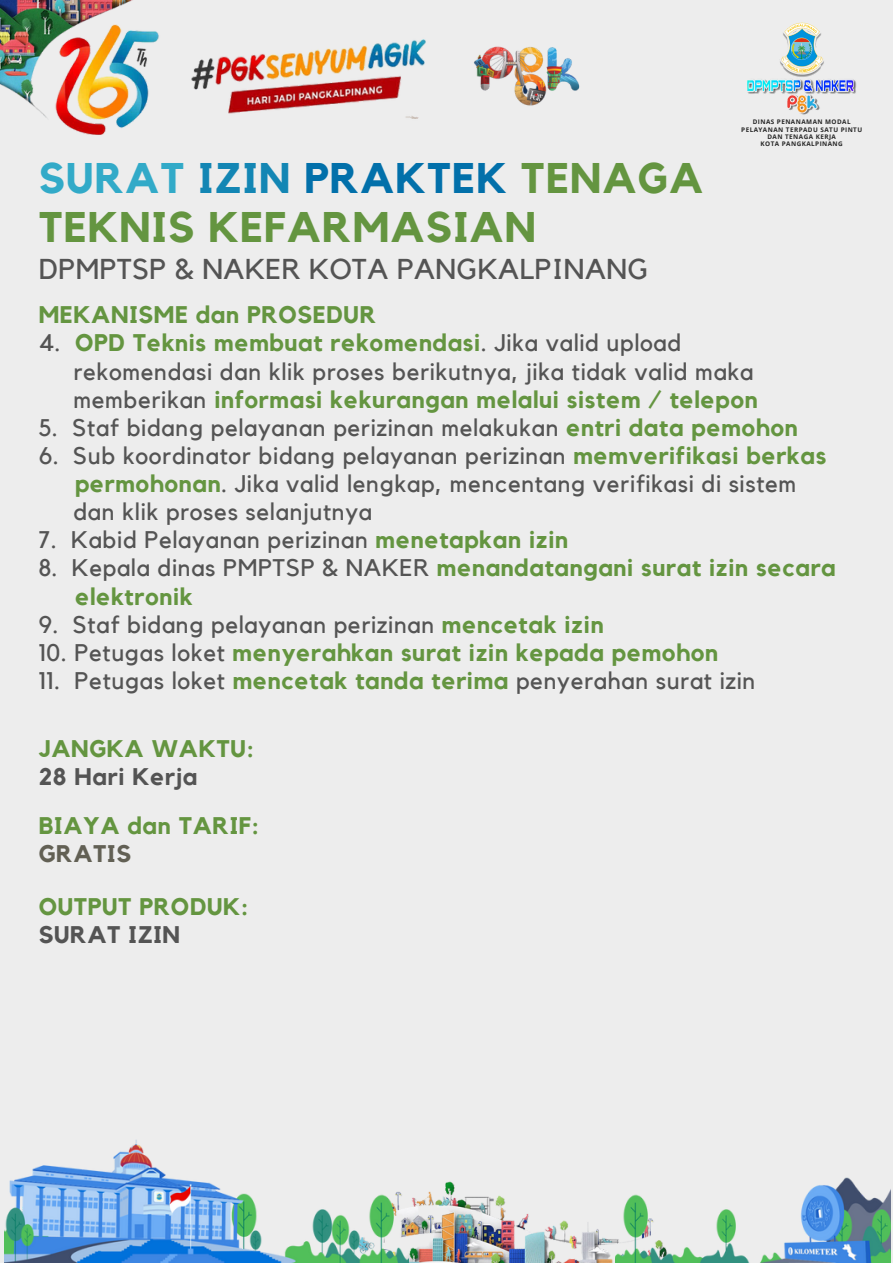
<style>
.page{position:relative;width:893px;height:1264px;background:#fff}
.page>*{position:absolute;margin:0;border:0;box-sizing:border-box;transform-origin:0 0}
.t1{font:700 42.6px/49.5px "Kollektif";letter-spacing:.03em;color:#649540}
.t2{font:28.65px "Kollektif";letter-spacing:.02em;color:#545454}
.t3{font:24px/28px "Kollektif";letter-spacing:.03em;color:#545454}
.t4{font:700 24px/28px "Kollektif";letter-spacing:.03em;color:#649540}
.t5{font:700 24px "Kollektif";letter-spacing:.03em;color:#545454}
.t6{font:700 24px "Kollektif";letter-spacing:.03em;color:#626054}
.t7{font:700 6.3px/7.4px "Open Sans";letter-spacing:.07em;color:#262626;text-align:center}
.s1{color:#32aac8}
.s2{color:#1386b4}
.s3{color:#0270aa}
.s4{font-weight:700;color:#649540}
.s5{font-weight:400;color:#545454}
</style>
<div class="page">
<div style="left:0;top:0;width:892px;height:1262px;background:#ededed"></div>
<img style="left:0;top:0;width:133px;height:114px">
<img style="left:474px;top:46px;width:106px;height:60px">
<img style="left:408px;top:1181px;width:207px;height:81px">
<img style="left:4px;top:1140px;width:404px;height:122px">
<img style="left:615px;top:1177px;width:275px;height:85px">
<img style="left:191px;top:39px;width:235px;height:80px">
<img style="left:43px;top:20px;width:116px;height:115px">
<img style="left:747px;top:22px;width:110px;height:93px">
<h1 class="t1" style="left:39px;top:155px;width:666px"><span class="s1">SURAT</span> <span class="s2">IZIN</span> <span class="s3">PRAKTEK</span> TENAGA<br>TEKNIS KEFARMASIAN</h1>
<p class="t2" style="left:39px;top:256px;width:611px">DPMPTSP &amp; NAKER KOTA PANGKALPINANG</p>
<p class="t7" style="left:741px;top:118px;width:122px">DINAS PENANAMAN MODAL<br>PELAYANAN TERPADU SATU PINTU<br>DAN TENAGA KERJA<br>KOTA PANGKALPINANG</p>
<p class="t4" style="left:39px;top:302px;width:339px">MEKANISME dan PROSEDUR</p>
<p class="t3" style="left:73px;top:330px;width:686px;text-indent:-35px">4. <span class="s4">OPD Teknis membuat rekomendasi</span>. Jika valid upload rekomendasi dan klik proses berikutnya, jika tidak valid maka memberikan <span class="s4">informasi kekurangan melalui sistem / telepon</span></p>
<p class="t3" style="left:39px;top:414px;width:760px">5. Staf bidang pelayanan perizinan melakukan <span class="s4">entri data pemohon</span></p>
<p class="t3" style="left:73px;top:442px;width:754px;text-indent:-35px">6. Sub koordinator bidang pelayanan perizinan <span class="s4">memverifikasi berkas permohonan</span>. Jika valid lengkap, mencentang verifikasi di sistem dan klik proses selanjutnya</p>
<p class="t3" style="left:39px;top:527px;width:531px">7. Kabid Pelayanan perizinan <span class="s4">menetapkan izin</span></p>
<p class="t4" style="left:75px;top:555px;width:762px;text-indent:-36px"><span class="s5">8. Kepala dinas PMPTSP &amp; NAKER</span> menandatangani surat izin secara elektronik</p>
<p class="t3" style="left:39px;top:611px;width:566px">9. Staf bidang pelayanan perizinan <span class="s4">mencetak izin</span></p>
<p class="t4" style="left:39px;top:639px;width:680px"><span class="s5">10. Petugas loket</span> menyerahkan surat izin kepada pemohon</p>
<p class="t3" style="left:39px;top:667px;width:718px">11. Petugas loket <span class="s4">mencetak tanda terima</span> penyerahan surat izin</p>
<p class="t4" style="left:39px;top:735px;width:217px">JANGKA WAKTU:</p>
<p class="t5" style="left:39px;top:765px;width:160px">28 Hari Kerja</p>
<p class="t4" style="left:39px;top:812px;width:222px">BIAYA dan TARIF:</p>
<p class="t6" style="left:39px;top:842px;width:94px">GRATIS</p>
<p class="t4" style="left:39px;top:893px;width:211px">OUTPUT PRODUK:</p>
<p class="t5" style="left:39px;top:923px;width:143px">SURAT IZIN</p>
</div>
